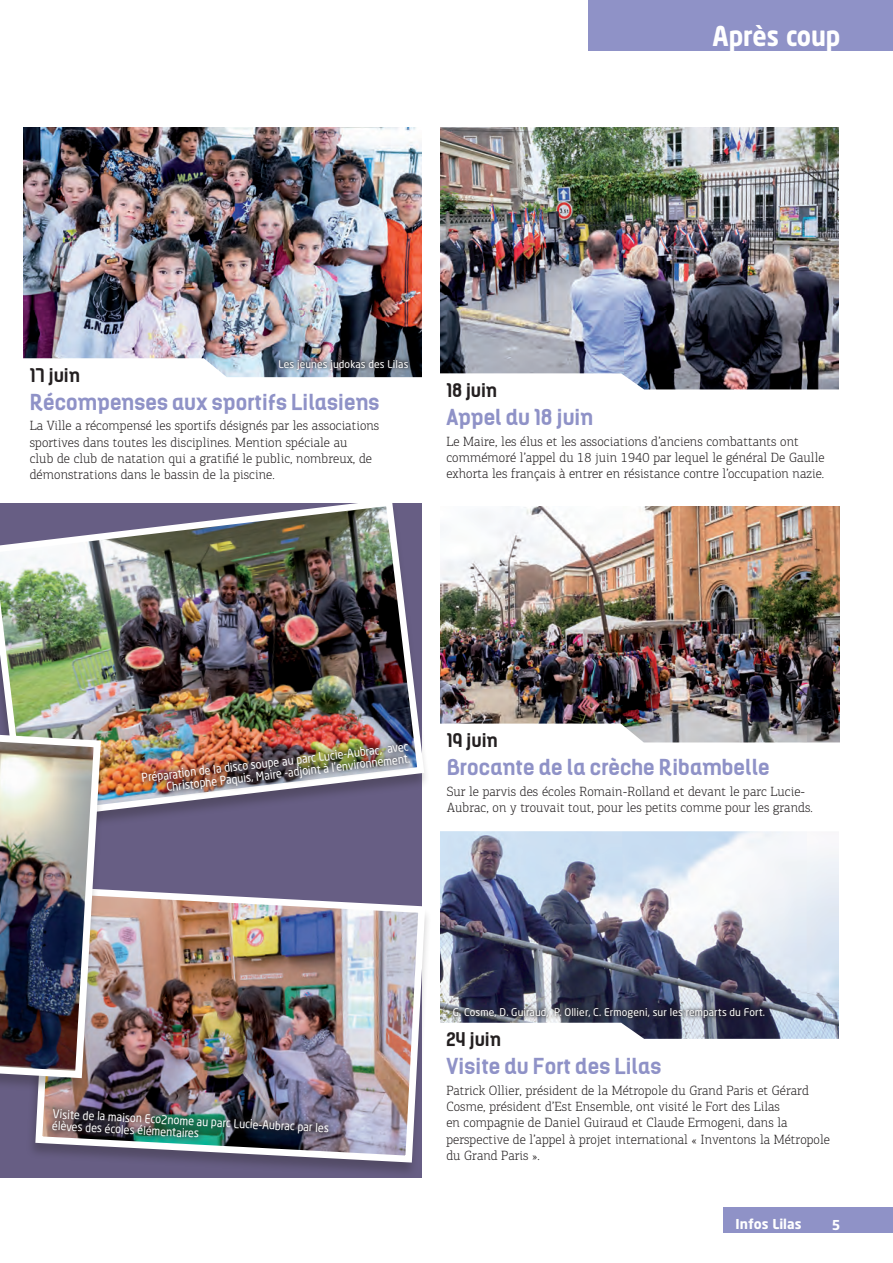
<style>
.page{position:relative;width:893px;height:1263px;background:#fff}
.page>*{position:absolute;margin:0;border:0;box-sizing:border-box;transform-origin:0 0}
.t1{font:700 27px "Neo Sans Std";color:#fff;scale:.9 1}
.t2{font:700 21px "Kelson";letter-spacing:.01em;color:#8f92c7}
.t3{font:700 18px "Kelson";letter-spacing:.01em;color:#231f20}
.t4{font:300 13.5px/16.2px "PF Centro Slab Pro";letter-spacing:.01em;color:#231f20}
.t5{font:700 13.5px "Neo Sans Std";color:#fff}
.t6{font:12px/12px "Neo Sans Std";color:#fff;scale:.9 1}
.t7{font:10.5px "Neo Sans Std";letter-spacing:.01em;color:#fff}
</style>
<div class="page">
<div style="left:588px;top:0;width:305px;height:51px;background:#8f92c7"></div>
<div style="left:723px;top:1208px;width:170px;height:25px;background:#8f92c7"></div>
<div style="left:0;top:504px;width:422px;height:674px;background:#675e84"></div>
<img style="left:24px;top:128px;width:397px;height:230px">
<img style="left:440px;top:506px;width:399px;height:217px">
<img style="left:440px;top:128px;width:399px;height:245px">
<img style="left:440px;top:831px;width:399px;height:192px">
<img style="left:440px;top:373px;width:399px;height:17px">
<svg style="left:621px;top:1023px;width:218px;height:16px"></svg>
<svg style="left:23px;top:358px;width:399px;height:20px"></svg>
<svg style="left:440px;top:723px;width:400px;height:20px"></svg>
<div style="left:26px;top:887px;width:406px;height:292px;background:#231f20;opacity:.3"></div>
<img style="left:32px;top:887px;width:397px;height:279px">
<div style="left:0;top:500px;width:431px;height:337px;background:#231f20;opacity:.3"></div>
<img style="left:0;top:500px;width:428px;height:324px">
<div style="left:0;top:713px;width:107px;height:381px;background:#231f20;opacity:.3"></div>
<img style="left:0;top:708px;width:105px;height:374px">
<div style="left:44px;top:1101px;width:292px;height:44px;background:#231f20;opacity:.75"></div>
<div style="left:134px;top:736px;width:283px;height:63px;background:#231f20;opacity:.75"></div>
<div style="left:449px;top:1004px;width:320px;height:18px;background:#231f20;opacity:.75"></div>
<div style="left:275px;top:355px;width:138px;height:19px;background:#231f20;opacity:.75"></div>
<h1 class="t1" style="left:712px;top:18px;width:144px">Après coup</h1>
<p class="t7" style="left:279px;top:357px;width:131px">Les jeunes judokas des Lilas</p>
<h3 class="t3" style="left:30px;top:362px;width:52px">17 juin</h3>
<h2 class="t2" style="left:30px;top:387px;width:351px">Récompenses aux sportifs Lilasiens</h2>
<p class="t4" style="left:30px;top:418px;width:351px">La Ville a récompensé les sportifs désignés par les associations sportives dans toutes les disciplines. Mention spéciale au<br>club de club de natation qui a gratifié le public, nombreux, de démonstrations dans le bassin de la piscine.</p>
<h3 class="t3" style="left:446px;top:378px;width:52px">18 juin</h3>
<h2 class="t2" style="left:446px;top:403px;width:148px">Appel du 18 juin</h2>
<p class="t4" style="left:446px;top:433px;width:380px">Le Maire, les élus et les associations d’anciens combattants ont commémoré l’appel du 18 juin 1940 par lequel le général De Gaulle exhorta les français à entrer en résistance contre l’occupation nazie.</p>
<p class="t6" style="left:141px;top:772px;width:300px;text-align:right;rotate:-7deg">Préparation de la disco soupe au parc Lucie-Aubrac, avec<br>Christophe Paquis, Maire -adjoint à l’environnement.</p>
<h3 class="t3" style="left:447px;top:728px;width:52px">19 juin</h3>
<h2 class="t2" style="left:447px;top:753px;width:324px">Brocante de la crèche Ribambelle</h2>
<p class="t4" style="left:447px;top:783px;width:368px">Sur le parvis des écoles Romain-Rolland et devant le parc Lucie-<br>Aubrac, on y trouvait tout, pour les petits comme pour les grands.</p>
<p class="t6" style="left:53px;top:1107px;width:309px;rotate:3deg">Visite de la maison Eco2nome au parc Lucie-Aubrac par les élèves des écoles élémentaires</p>
<p class="t7" style="left:453px;top:1006px;width:314px">G. Cosme, D. Guiraud, P. Ollier, C. Ermogeni, sur les remparts du Fort.</p>
<h3 class="t3" style="left:446px;top:1027px;width:56px">24 juin</h3>
<h2 class="t2" style="left:446px;top:1052px;width:216px">Visite du Fort des Lilas</h2>
<p class="t4" style="left:446px;top:1082px;width:385px">Patrick Ollier, président de la Métropole du Grand Paris et Gérard Cosme, président d’Est Ensemble, ont visité le Fort des Lilas<br>en compagnie de Daniel Guiraud et Claude Ermogeni, dans la perspective de l’appel à projet international « Inventons la Métropole du Grand Paris ».</p>
<p class="t5" style="left:736px;top:1215px;width:67px">Infos Lilas</p>
<p class="t5" style="left:832px;top:1216px;width:10px">5</p>
</div>
